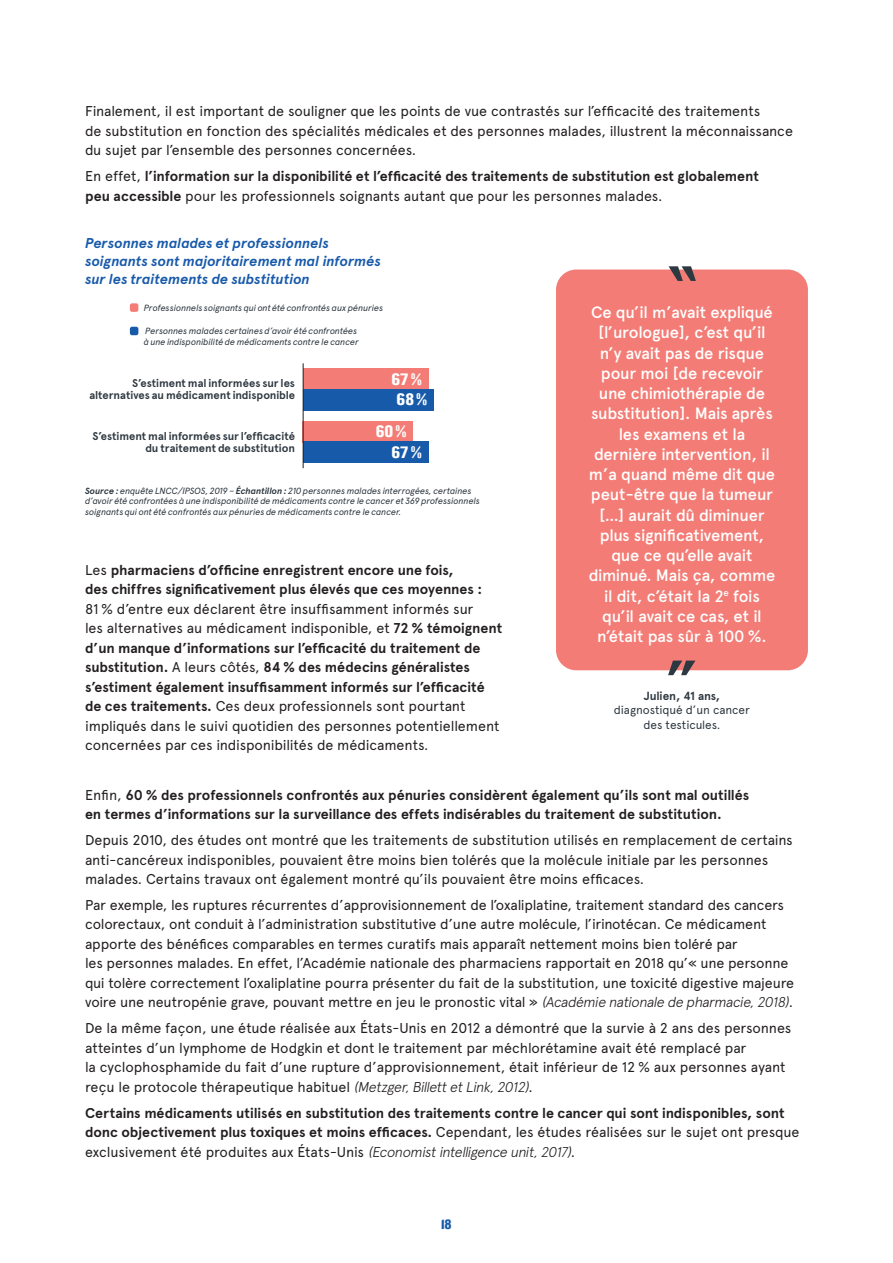
<style>
.page{position:relative;width:893px;height:1263px;background:#fff}
.page>*{position:absolute;margin:0;border:0;box-sizing:border-box;transform-origin:0 0}
.VERBATIM_Texte{font:500 65.85px "Apercu";color:#2e3840}
.VERBATIM_Texte-2{font:500 16.5px/20.2px "Apercu";letter-spacing:-.015em;color:#fff;text-align:center}
.Chiffres_Infographie{font:700 16.5px "Central Avenue";color:#fff}
.Texte_Courant{font:14.25px/19.5px "Apercu";letter-spacing:-.01em;color:#231f20}
.Texte_Courant-2{font:700 14.25px/19.5px "Apercu";letter-spacing:-.005em;color:#231f20}
.Titre_Infographie{font:italic 700 14.25px/18px "Apercu";letter-spacing:-.005em;color:#185aaa}
.t1{font:700 13.5px "Central Avenue";color:#185aaa}
.VERBATIM_description{font:11.85px "Apercu";letter-spacing:-.01em;color:#2e3840}
.VERBATIM_Nom__âge{font:700 11.85px "Apercu";letter-spacing:-.01em;color:#2e3840}
.Texte_Légende_Infogr{font:700 11.25px/12px "Apercu";letter-spacing:-.005em;color:#2e3840;text-align:right}
.Source{font:italic 9px/10.5px "Apercu";letter-spacing:-.015em;color:#2e3840}
.Texte_Légende_Infogr-2{font:italic 9px/10.5px "Apercu";letter-spacing:-.015em;color:#2e3840}
.s1{font-weight:400}
.s2{font-weight:700}
.s3{font-weight:300;font-style:italic}
</style>
<div class="page">
<div style="left:556px;top:269px;width:252px;height:401px;background:#f37d76;border-radius:20px"></div>
<div style="left:303px;top:368px;width:125px;height:22px;background:#f37d76"></div>
<div style="left:303px;top:421px;width:110px;height:21px;background:#f37d76"></div>
<div style="left:303px;top:389px;width:131px;height:21px;background:#185aaa"></div>
<div style="left:303px;top:441px;width:125px;height:21px;background:#185aaa"></div>
<hr style="left:303px;top:363px;width:1px;height:105px;background:#231f20">
<div style="left:130px;top:327px;width:8px;height:8px;background:#185aaa;border-radius:2px"></div>
<div style="left:130px;top:303px;width:8px;height:9px;background:#f37d76;border-radius:2px"></div>
<p class="Texte_Courant" style="left:85px;top:102px;width:709px">Finalement, il est important de souligner que les points de vue contrastés sur l’efficacité des traitements<br>de substitution en fonction des spécialités médicales et des personnes malades, illustrent la méconnaissance du sujet par l’ensemble des personnes concernées.</p>
<p class="Texte_Courant-2" style="left:85px;top:167px;width:675px"><span class="s1">En effet,</span> l’information sur la disponibilité et l’efficacité des traitements de substitution est globalement peu accessible <span class="s1">pour les professionnels soignants autant que pour les personnes malades.</span></p>
<p class="Titre_Infographie" style="left:85px;top:234px;width:297px">Personnes malades et professionnels soignants sont majoritairement mal informés sur les traitements de substitution</p>
<p class="VERBATIM_Texte" style="left:665px;top:250px;width:35px">“</p>
<p class="Texte_Légende_Infogr-2" style="left:144px;top:302px;width:241px">Professionnels soignants qui ont été confrontés aux pénuries</p>
<p class="VERBATIM_Texte-2" style="left:589px;top:302px;width:188px">Ce qu’il m’avait expliqué [l’urologue], c’est qu’il n’y avait pas de risque pour moi [de recevoir une chimiothérapie de substitution]. Mais après les examens et la dernière intervention, il m’a quand même dit que peut-être que la tumeur […] aurait dû diminuer plus significativement, que ce qu’elle avait diminué. Mais ça, comme il dit, c’était la 2<sup>e</sup> fois qu’il avait ce cas, et il n’était pas sûr à 100 %.</p>
<p class="Texte_Légende_Infogr-2" style="left:144px;top:325px;width:217px">Personnes malades certaines d’avoir été confrontées à une indisponibilité de médicaments contre le cancer</p>
<p class="Chiffres_Infographie" style="left:391px;top:369px;width:32px">67%</p>
<p class="Chiffres_Infographie" style="left:397px;top:390px;width:32px">68%</p>
<p class="Chiffres_Infographie" style="left:376px;top:422px;width:32px">60%</p>
<p class="Chiffres_Infographie" style="left:391px;top:442px;width:32px">67%</p>
<p class="Texte_Légende_Infogr" style="left:89px;top:377px;width:207px">S’estiment mal informées sur les alternatives au médicament indisponible</p>
<p class="Texte_Légende_Infogr" style="left:92px;top:430px;width:204px">S’estiment mal informées sur l’efficacité du traitement de substitution</p>
<p class="Source" style="left:85px;top:484px;width:396px"><span class="s2">Source :</span> enquête LNCC/IPSOS, 2019 – <span class="s2">Échantillon :</span> 210 personnes malades interrogées, certaines d’avoir été confrontées à une indisponibilité de médicaments contre le cancer et 369 professionnels soignants qui ont été confrontés aux pénuries de médicaments contre le cancer.</p>
<p class="Texte_Courant-2" style="left:85px;top:560px;width:419px"><span class="s1">Les</span> pharmaciens d’officine enregistrent encore une fois,<br>des chiffres significativement plus élevés que ces moyennes :<br><span class="s1">81 % d’entre eux déclarent être insuffisamment informés sur<br>les alternatives au médicament indisponible, et</span> 72 % témoignent d’un manque d’informations sur l’efficacité du traitement de substitution. <span class="s1">A leurs côtés,</span> 84 % des médecins généralistes s’estiment également insuffisamment informés sur l’efficacité de ces traitements. <span class="s1">Ces deux professionnels sont pourtant impliqués dans le suivi quotidien des personnes potentiellement concernées par ces indisponibilités de médicaments.</span></p>
<p class="Texte_Courant-2" style="left:85px;top:785px;width:666px"><span class="s1">Enfin,</span> 60 % des professionnels confrontés aux pénuries considèrent également qu’ils sont mal outillés en termes d’informations sur la surveillance des effets indisérables du traitement de substitution.</p>
<p class="Texte_Courant" style="left:85px;top:830px;width:709px">Depuis 2010, des études ont montré que les traitements de substitution utilisés en remplacement de certains anti-cancéreux indisponibles, pouvaient être moins bien tolérés que la molécule initiale par les personnes malades. Certains travaux ont également montré qu’ils pouvaient être moins efficaces.</p>
<p class="Texte_Courant" style="left:85px;top:895px;width:711px">Par exemple, les ruptures récurrentes d’approvisionnement de l’oxaliplatine, traitement standard des cancers colorectaux, ont conduit à l’administration substitutive d’une autre molécule, l’irinotécan. Ce médicament apporte des bénéfices comparables en termes curatifs mais apparaît nettement moins bien toléré par<br>les personnes malades. En effet, l’Académie nationale des pharmaciens rapportait en 2018 qu’« une personne qui tolère correctement l’oxaliplatine pourra présenter du fait de la substitution, une toxicité digestive majeure voire une neutropénie grave, pouvant mettre en jeu le pronostic vital » <span class="s3">(Académie nationale de pharmacie,2018)</span>.</p>
<p class="Texte_Courant" style="left:85px;top:1018px;width:708px">De la même façon, une étude réalisée aux États-Unis en 2012 a démontré que la survie à 2 ans des personnes atteintes d’un lymphome de Hodgkin et dont le traitement par méchlorétamine avait été remplacé par<br>la cyclophosphamide du fait d’une rupture d’approvisionnement, était inférieur de 12 % aux personnes ayant reçu le protocole thérapeutique habituel <span class="s3">(Metzger,BillettetLink,2012)</span>.</p>
<p class="Texte_Courant-2" style="left:85px;top:1103px;width:716px">Certains médicaments utilisés en substitution des traitements contre le cancer qui sont indisponibles, sont donc objectivement plus toxiques et moins efficaces. <span class="s1">Cependant, les études réalisées sur le sujet ont presque exclusivement été produites aux États-Unis</span> <span class="s3">(Economistintelligence unit,2017)</span><span class="s1">.</span></p>
<p class="VERBATIM_Texte" style="left:665px;top:645px;width:35px">”</p>
<p class="VERBATIM_Nom__âge" style="left:644px;top:688px;width:78px">Julien, 41 ans,</p>
<p class="VERBATIM_description" style="left:614px;top:703px;width:138px">diagnostiqué d’un cancer</p>
<p class="VERBATIM_description" style="left:643px;top:718px;width:78px">des testicules.</p>
<p class="t1" style="left:441px;top:1216px;width:12px">18</p>
</div>
